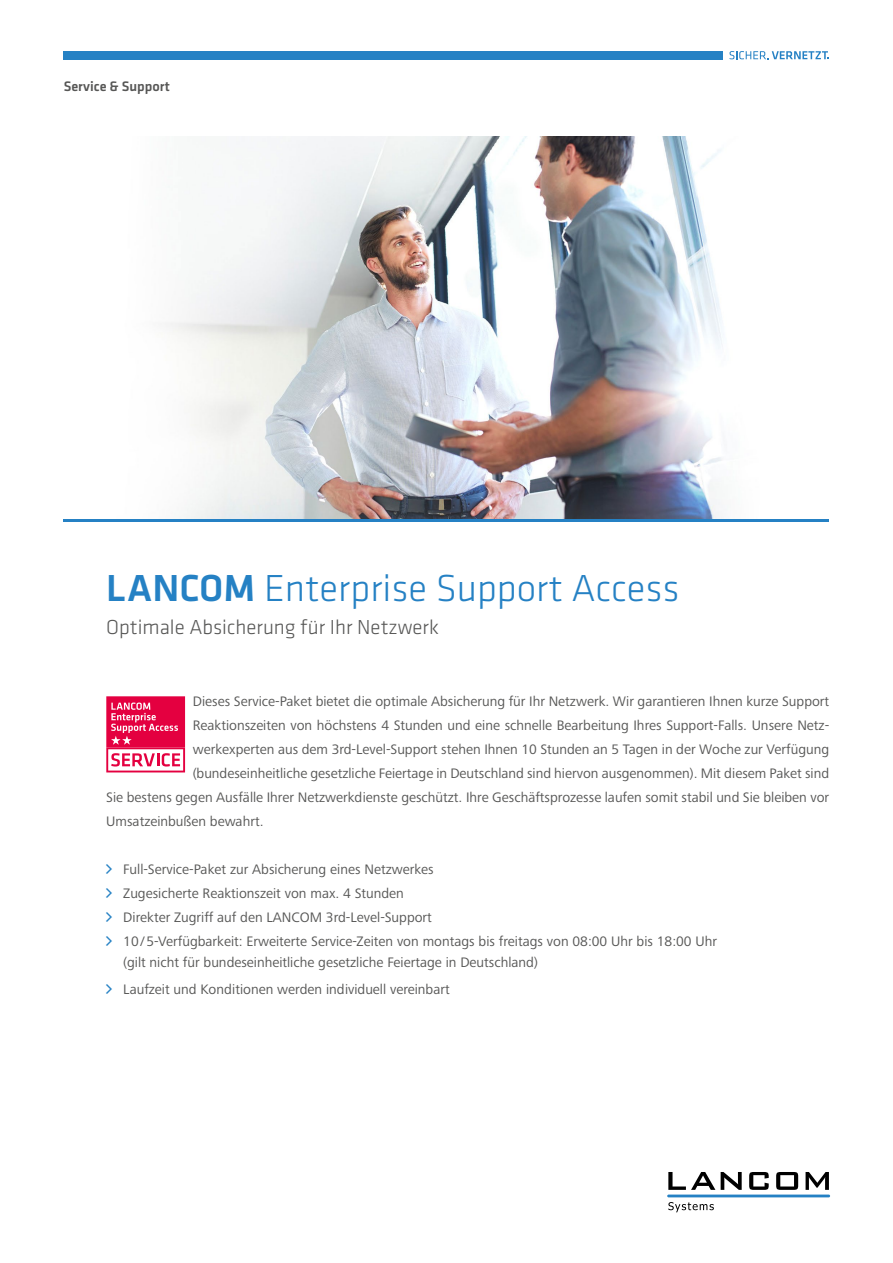
<style>
.page{position:relative;width:893px;height:1263px;background:#fff}
.page>*{position:absolute;margin:0;border:0;box-sizing:border-box;transform-origin:0 0}
.t1{font:300 39px "Klavika Basic";color:#2581c4}
.t2{font:300 21px "Klavika Basic";color:#575756}
.t3{font:14.25px/24px "Frutiger Next Pro";color:#575756}
.t4{font:500 14.25px "Klavika Basic";color:#575756}
.s1{font-weight:500}
</style>
<div class="page">
<svg style="left:668px;top:1172px;width:47px;height:18px"></svg>
<svg style="left:721px;top:1172px;width:21px;height:18px"></svg>
<svg style="left:749px;top:1172px;width:20px;height:18px"></svg>
<svg style="left:776px;top:1172px;width:22px;height:18px"></svg>
<svg style="left:806px;top:1172px;width:23px;height:18px"></svg>
<svg style="left:668px;top:1202px;width:46px;height:10px"></svg>
<hr style="left:667px;top:1194px;width:163px;height:3px;background:#2581c4">
<hr style="left:64px;top:519px;width:765px;height:3px;background:#2581c4">
<div style="left:64px;top:51px;width:659px;height:9px;background:#2581c4"></div>
<svg style="left:729px;top:51px;width:100px;height:8px"></svg>
<img style="left:165px;top:136px;width:559px;height:383px">
<svg style="left:106px;top:696px;width:79px;height:76px"></svg>
<p class="t4" style="left:64px;top:77px;width:108px">Service &amp; Support</p>
<h1 class="t1" style="left:106px;top:564px;width:575px"><span class="s1">LANCOM</span> Enterprise Support Access</h1>
<h2 class="t2" style="left:106px;top:614px;width:334px">Optimale Absicherung für Ihr Netzwerk</h2>
<p class="t3" style="left:193px;top:690px;width:638px">Dieses Service-Paket bietet die optimale Absicherung für Ihr Netzwerk. Wir garantieren Ihnen kurze Support</p>
<p class="t3" style="left:193px;top:714px;width:638px">Reaktionszeiten von höchstens 4 Stunden und eine schnelle Bearbeitung Ihres Support-Falls. Unsere Netz-</p>
<p class="t3" style="left:193px;top:738px;width:638px">werkexperten aus dem 3rd-Level-Support stehen Ihnen 10 Stunden an 5 Tagen in der Woche zur Verfügung</p>
<p class="t3" style="left:193px;top:762px;width:638px">(bundeseinheitliche gesetzliche Feiertage in Deutschland sind hiervon ausgenommen). Mit diesem Paket sind</p>
<p class="t3" style="left:106px;top:786px;width:724px">Sie bestens gegen Ausfälle Ihrer Netzwerkdienste geschützt. Ihre Geschäftsprozesse laufen somit stabil und Sie bleiben vor</p>
<p class="t3" style="left:106px;top:810px;width:159px">Umsatzeinbußen bewahrt.</p>
<p class="t3" style="left:123px;top:858px;width:595px">Full-Service-Paket zur Absicherung eines Netzwerkes<br>Zugesicherte Reaktionszeit von max. 4 Stunden<br>Direkter Zugriff auf den LANCOM 3rd-Level-Support<br>10/5-Verfügbarkeit: Erweiterte Service-Zeiten von montags bis freitags von 08:00 Uhr bis 18:00 Uhr</p>
<p class="t3" style="left:123px;top:949px;width:416px;line-height:27px">(gilt nicht für bundeseinheitliche gesetzliche Feiertage in Deutschland)<br>Laufzeit und Konditionen werden individuell vereinbart</p>
</div>
